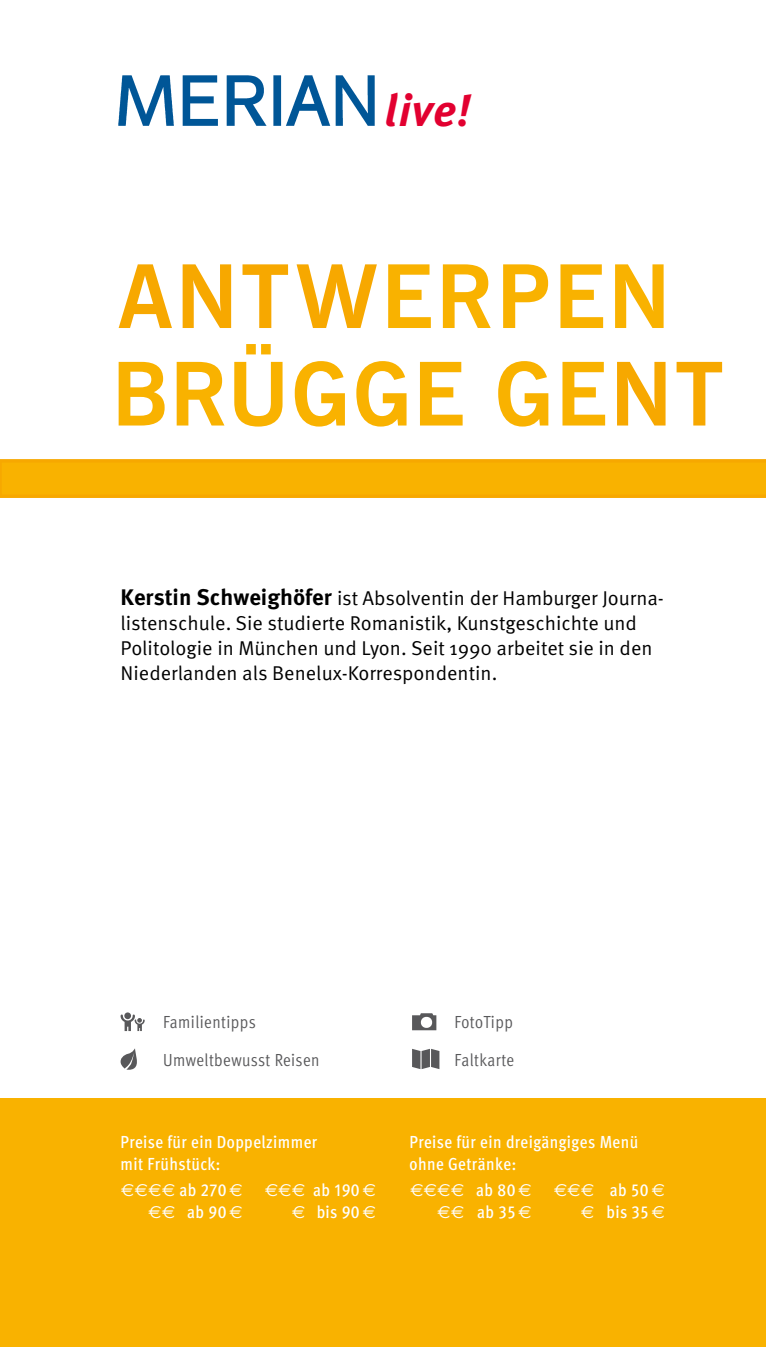
<style>
.page{position:relative;width:766px;height:1347px;background:#fff}
.page>*{position:absolute;margin:0;border:0;box-sizing:border-box;transform-origin:0 0}
.t1{font:700 87.5px/97.5px "News Gothic BT";letter-spacing:.025em;color:#f9b200}
.t2{font:italic 44.75px "Meta K Bold";color:#e20030}
.t3{font:20px/24.8px "Meta Pro Norm";color:#000}
.t4{font:500 17.5px/22px "Meta Cond Pro";letter-spacing:.025em;color:#fff}
.t5{font:17.5px/37.2px "Meta Pro Cond Norm";letter-spacing:.025em;color:#58585a}
.t6{font:17.5px "Euro Sans";color:#fff}
.s1{color:#f7a800}
.s2{font-family:"Meta Pro";font-weight:700;font-size:22.5px}
.s3{font-family:"Meta Cond Pro";font-weight:500}
.s4{font-family:"Euro Sans";font-weight:400}
</style>
<div class="page">
<svg style="left:0;top:459px;width:765px;height:39px;background:#f8b000"></svg>
<img style="left:119px;top:75px;width:255px;height:50px">
<div style="left:0;top:1098px;width:765px;height:248px;background:#f9b200"></div>
<svg style="left:120px;top:1012px;width:25px;height:19px"></svg>
<svg style="left:120px;top:1048px;width:17px;height:21px"></svg>
<svg style="left:412px;top:1013px;width:24px;height:17px"></svg>
<svg style="left:412px;top:1048px;width:27px;height:21px"></svg>
<h2 class="t2" style="left:384px;top:84px;width:87px">live!</h2>
<h1 class="t1" style="left:112px;top:247px;width:613px"><span class="s1">ANTW</span>ERPEN<br>BRÜGGE GE<span class="s1">NT</span></h1>
<p class="t3" style="left:120px;top:585px;width:544px"><span class="s2">Kerstin Schweighöfer</span> ist Absolventin der Hamburger Journa&shy;listenschule. Sie studierte Romanistik, Kunstgeschichte und Politologie in München und Lyon. Seit 1990 arbeitet sie in den Niederlanden als Benelux-Korrespondentin.</p>
<p class="t5" style="left:163px;top:1002px;width:158px">Familientipps<br>Umweltbewusst Reisen</p>
<p class="t5" style="left:454px;top:1002px;width:61px">FotoTipp<br>Faltkarte</p>
<p class="t4" style="left:120px;top:1130px;width:198px">Preise für ein Doppelzimmer mit Frühstück:</p>
<p class="t6" style="left:121px;top:1180px;width:123px">€€€€ <span class="s3">ab 270</span> €</p>
<p class="t4" style="left:265px;top:1178px;width:112px"><span class="s4">€€€</span> ab 190 <span class="s4">€</span></p>
<p class="t4" style="left:148px;top:1200px;width:96px"><span class="s4">€€</span> ab 90 <span class="s4">€</span></p>
<p class="t4" style="left:292px;top:1200px;width:85px"><span class="s4">€</span> bis 90 <span class="s4">€</span></p>
<p class="t4" style="left:409px;top:1130px;width:230px">Preise für ein dreigängiges Menü ohne Getränke:</p>
<p class="t6" style="left:410px;top:1180px;width:123px">€€€€ <span class="s3">ab 80</span> €</p>
<p class="t6" style="left:554px;top:1180px;width:112px">€€€ <span class="s3">ab 50</span> €</p>
<p class="t4" style="left:437px;top:1200px;width:96px"><span class="s4">€€</span> ab 35 <span class="s4">€</span></p>
<p class="t4" style="left:581px;top:1200px;width:85px"><span class="s4">€</span> bis 35 <span class="s4">€</span></p>
</div>
